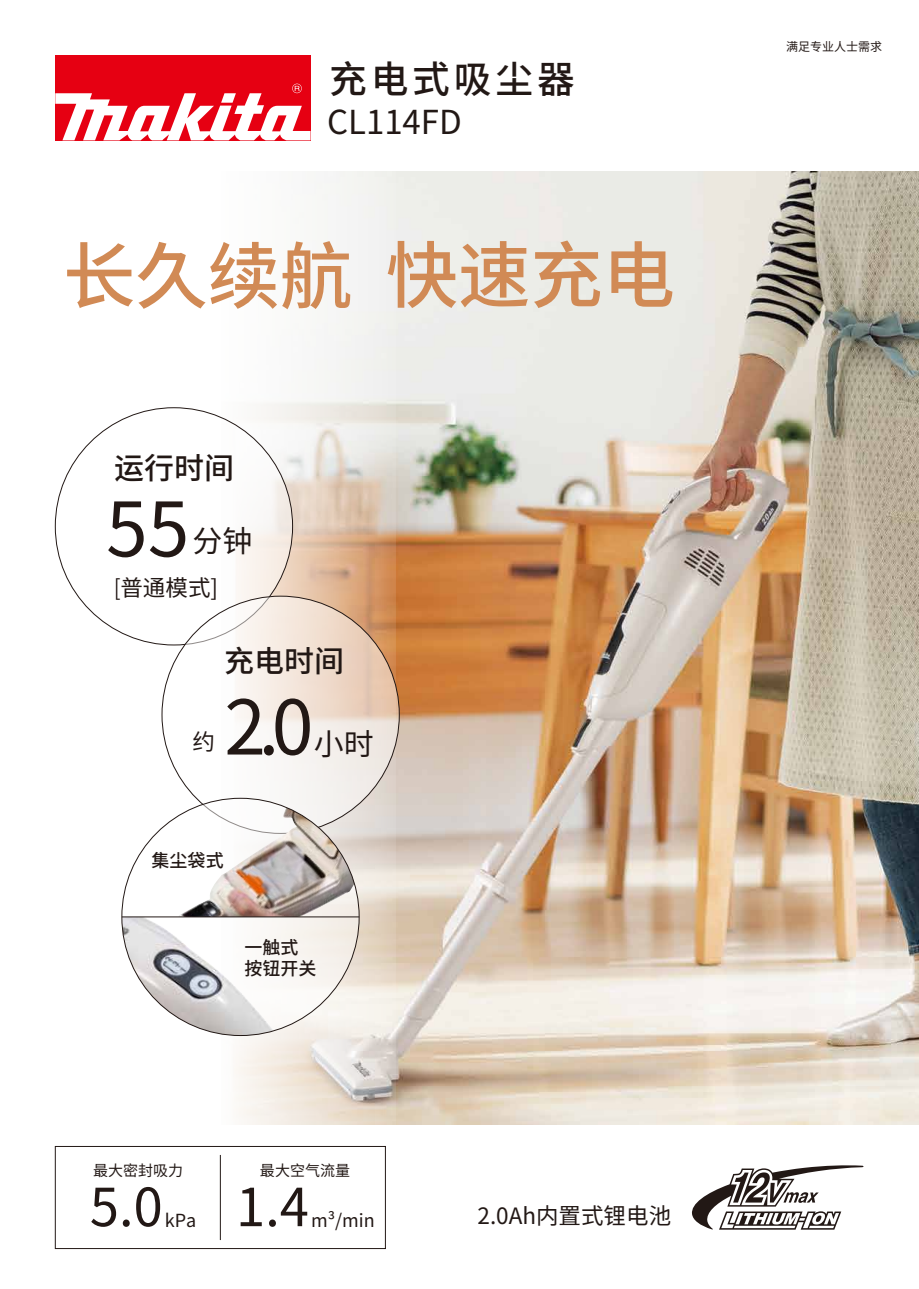
<style>
.page{position:relative;width:919px;height:1289px;background:#fff}
.page>*{position:absolute;margin:0;border:0;box-sizing:border-box;transform-origin:0 0}
.t1{font:75px "Source Han Sans SC";color:#221815}
.t2{font:500 72.75px "Source Han Sans SC";letter-spacing:-.01em;color:#d18a55}
.t3{font:52.5px "Source Han Sans SC";color:#221815}
.t4{font:500 37.8px "Source Han Sans SC";letter-spacing:.1em;color:#221815}
.t5{font:33px "Source Han Sans SC";color:#221815}
.t6{font:500 30px "Source Han Sans SC";color:#221815}
.t7{font:30px "Source Han Sans SC";color:#221815}
.t8{font:22.5px "Source Han Sans SC";color:#221815}
.t9{font:22.5px "Source Han Sans SC";color:#221815;scale:.85 1}
.t10{font:500 18px/21.6px "Source Han Sans SC";color:#221815}
.t11{font:18px "Source Han Sans SC";color:#221815}
.t12{font:15px "Source Han Sans SC";color:#221815}
.t13{font:12px "Source Han Sans SC";color:#221815}
</style>
<div class="page">
<img style="left:395px;top:172px;width:523px;height:951px">
<svg style="left:210px;top:171px;width:185px;height:954px"></svg>
<div style="left:55px;top:55px;width:255px;height:85px;background:#e60012"></div>
<svg style="left:55px;top:84px;width:255px;height:56px"></svg>
<svg style="left:691px;top:1165px;width:172px;height:64px"></svg>
<div style="left:55px;top:1146px;width:330px;height:102px;border:1px solid #221815"></div>
<hr style="left:220px;top:1154px;width:1px;height:85px;background:#221815">
<div style="left:55px;top:408px;width:237px;height:237px;background:#fff;border-radius:50%"></div>
<svg style="left:162px;top:596px;width:237px;height:237px"></svg>
<svg style="left:122px;top:798px;width:237px;height:237px"></svg>
<img style="left:178px;top:807px;width:176px;height:109px">
<img style="left:122px;top:917px;width:152px;height:118px">
<hr style="left:122px;top:916px;width:237px;height:1px;background:#221815">
<h3 class="t4" style="left:329px;top:58px;width:247px">充电式吸尘器</h3>
<h3 class="t5" style="left:327px;top:103px;width:136px">CL114FD</h3>
<h2 class="t2" style="left:63px;top:235px;width:614px">长久续航快速充电</h2>
<h3 class="t6" style="left:114px;top:451px;width:122px">运行时间</h3>
<h1 class="t1" style="left:106px;top:486px;width:85px">55</h1>
<h3 class="t7" style="left:192px;top:524px;width:61px">分钟</h3>
<h3 class="t9" style="left:114px;top:575px;width:124px">[普通模式]</h3>
<h3 class="t8" style="left:192px;top:729px;width:24px">约</h3>
<h3 class="t6" style="left:224px;top:644px;width:121px">充电时间</h3>
<h1 class="t1" style="left:224px;top:684px;width:91px">2.0</h1>
<h3 class="t7" style="left:314px;top:726px;width:61px">小时</h3>
<p class="t10" style="left:151px;top:849px;width:74px">集尘袋式</p>
<p class="t10" style="left:244px;top:936px;width:73px">一触式按钮开关</p>
<p class="t12" style="left:93px;top:1162px;width:92px">最大密封吸力</p>
<p class="t12" style="left:260px;top:1162px;width:92px">最大空气流量</p>
<h3 class="t3" style="left:90px;top:1177px;width:74px">5.0</h3>
<h3 class="t3" style="left:236px;top:1177px;width:74px">1.4</h3>
<p class="t11" style="left:311px;top:1210px;width:65px">m³/min</p>
<p class="t11" style="left:165px;top:1210px;width:33px">kPa</p>
<h3 class="t8" style="left:477px;top:1203px;width:195px">2.0Ah内置式锂电池</h3>
<p class="t13" style="left:786px;top:40px;width:98px">满足专业人士需求</p>
</div>
